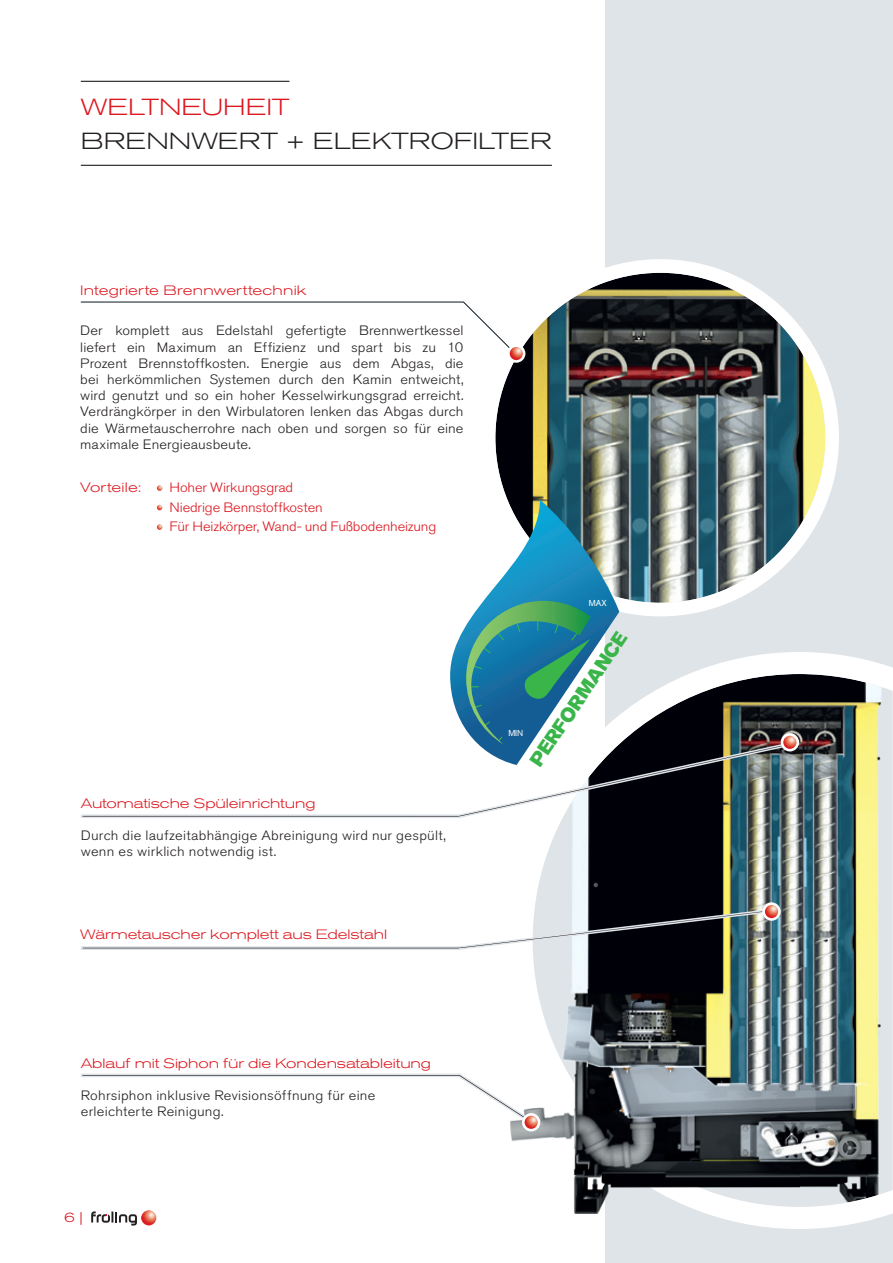
<style>
.page{position:relative;width:893px;height:1263px;background:#fff}
.page>*{position:absolute;margin:0;border:0;box-sizing:border-box;transform-origin:0 0}
.t1{font:300 expanded 23.1px "Akzidenz Grotesk BQ";color:#231f20;scale:1.08 1}
.t2{font:300 expanded 23.1px "Akzidenz Grotesk BQ";color:#dc1820;scale:1.08 1}
.t3{font:19.35px "Akzidenz Grotesk BQ Super";color:#3ab54a}
.t4{font:300 13.5px/16.2px "Akzidenz Grotesk BQ";letter-spacing:.015em;color:#231f20;text-align:justify;scale:1.08 1}
.t5{font:300 expanded 13.5px "Akzidenz Grotesk BQ";letter-spacing:-.005em;color:#dc1820;scale:1.08 1}
.t6{font:300 13.5px/19.5px "Akzidenz Grotesk BQ";letter-spacing:-.01em;color:#dc1820;scale:1.08 1}
.t7{font:300 expanded 13.5px "Akzidenz Grotesk BQ";letter-spacing:.015em;color:#dc1820;scale:1.08 1}
.t8{font:8.55px "Akzidenz Grotesk BQ";color:#fff}
</style>
<div class="page">
<div style="left:605px;top:0;width:288px;height:1263px;background:#dfe4e8"></div>
<svg style="left:91px;top:1211px;width:46px;height:14px"></svg>
<img style="left:141px;top:1210px;width:15px;height:15px;border-radius:8px">
<svg style="left:157px;top:485px;width:5px;height:6px"></svg>
<svg style="left:157px;top:505px;width:5px;height:5px"></svg>
<svg style="left:157px;top:524px;width:5px;height:6px"></svg>
<svg style="left:510px;top:652px;width:382px;height:577px"></svg>
<img style="left:511px;top:990px;width:288px;height:223px">
<hr style="left:81px;top:165px;width:471px;height:1px;background:#231f20">
<hr style="left:81px;top:81px;width:208px;height:1px;background:#231f20">
<div style="left:489px;top:266px;width:343px;height:344px;background:#fff;border-radius:50%"></div>
<img style="left:495px;top:273px;width:330px;height:330px;border-radius:165px">
<div style="left:482px;top:259px;width:357px;height:357px;border:14px solid #fff;border-radius:50%"></div>
<svg style="left:450px;top:500px;width:169px;height:241px"></svg>
<svg style="left:507px;top:344px;width:18px;height:19px"></svg>
<svg style="left:80px;top:302px;width:443px;height:58px"></svg>
<svg style="left:81px;top:741px;width:711px;height:78px"></svg>
<svg style="left:781px;top:733px;width:18px;height:18px"></svg>
<svg style="left:783px;top:736px;width:13px;height:13px"></svg>
<svg style="left:762px;top:902px;width:19px;height:19px"></svg>
<svg style="left:81px;top:905px;width:697px;height:46px"></svg>
<div style="left:522px;top:1113px;width:18px;height:18px;background:#fff;border-radius:50%"></div>
<svg style="left:81px;top:1073px;width:457px;height:56px"></svg>
<p class="t2" style="left:81px;top:94px;width:195px">WELTNEUHEIT</p>
<p class="t1" style="left:81px;top:128px;width:438px">BRENNWERT + ELEKTROFILTER</p>
<p class="t7" style="left:80px;top:283px;width:211px">Integrierte Brennwerttechnik</p>
<p class="t4" style="left:80px;top:323px;width:356px">Der komplett aus Edelstahl gefertigte Brennwertkessel liefert ein Maximum an Effizienz und spart bis zu 10<br>Prozent Brennstoffkosten. Energie aus dem Abgas, die bei herkömmlichen Systemen durch den Kamin entweicht, wird genutzt und so ein hoher Kesselwirkungsgrad erreicht.<br>Verdrängkörper in den Wirbulatoren lenken das Abgas durch die Wärmetauscherrohre nach oben und sorgen so für eine maximale Energieausbeute.</p>
<p class="t7" style="left:80px;top:480px;width:58px">Vorteile:</p>
<p class="t6" style="left:170px;top:478px;width:143px">Hoher Wirkungsgrad<br>Niedrige Bennstoffkosten</p>
<p class="t6" style="left:170px;top:517px;width:248px">Für Heizkörper, Wand- und Fußbodenheizung</p>
<p class="t5" style="left:81px;top:795px;width:219px">Automatische Spüleinrichtung</p>
<p class="t4" style="left:81px;top:828px;width:339px">Durch die laufzeitabhängige Abreinigung wird nur gespült, wenn es wirklich notwendig ist.</p>
<p class="t5" style="left:80px;top:926px;width:286px">Wärmetauscher komplett aus Edelstahl</p>
<p class="t8" style="left:589px;top:598px;width:19px">MAX</p>
<p class="t3" style="left:525px;top:758px;width:159px;rotate:-56deg">PERFORMANCE</p>
<p class="t8" style="left:508px;top:728px;width:17px">MIN</p>
<p class="t5" style="left:81px;top:1055px;width:326px">Ablauf mit Siphon für die Kondensatableitung</p>
<p class="t4" style="left:81px;top:1087px;width:274px">Rohrsiphon inklusive Revisionsöffnung für eine</p>
<p class="t4" style="left:81px;top:1104px;width:134px">erleichterte Reinigung.</p>
<p class="t5" style="left:64px;top:1210px;width:19px">6 |</p>
</div>
